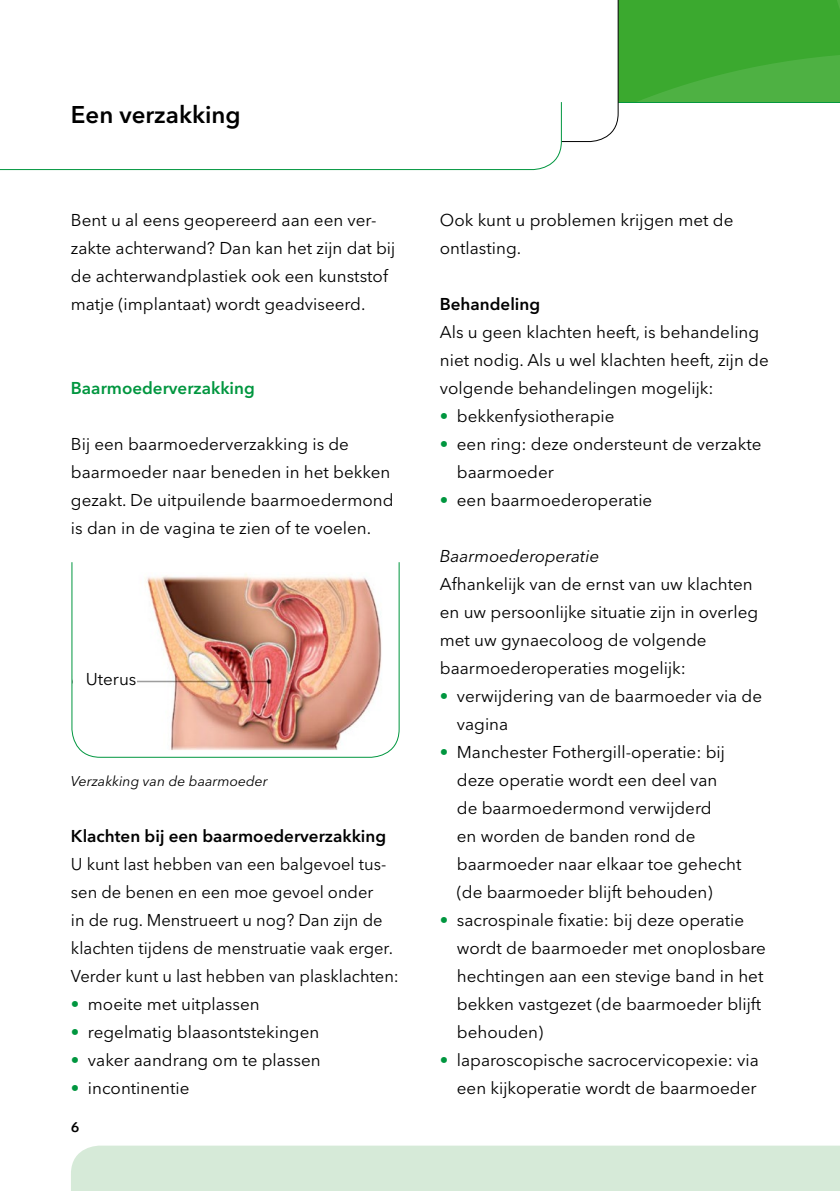
<style>
.page{position:relative;width:840px;height:1191px;background:#fff}
.page>*{position:absolute;margin:0;border:0;box-sizing:border-box;transform-origin:0 0}
.t1{font:600 24px "Avenir Next LT Pro";color:#000}
.t2{font:17px/28px "Avenir Next LT Pro";color:#000}
.t3{font:600 17px "Avenir Next LT Pro";color:#000}
.t4{font:600 17px "Avenir Next LT Pro";color:#00963f}
.t5{font:italic 17px "Avenir Next LT Pro";color:#000}
.t6{font:italic 14px "Avenir Next LT Pro";color:#000}
.t7{font:600 14px "Avenir Next LT Pro";color:#000}
.s1{color:#00963f}
</style>
<div class="page">
<div style="left:71px;top:1145px;width:768px;height:46px;background:#d6ead8"></div>
<svg style="left:0;top:0;width:839px;height:171px"></svg>
<img style="left:71px;top:562px;width:329px;height:196px">
<div style="left:73px;top:660px;width:63px;height:37px;background:#fff"></div>
<h1 class="t1" style="left:71px;top:99px;width:171px">Een verzakking</h1>
<p class="t2" style="left:71px;top:206px;width:326px">Bent u al eens geopereerd aan een ver&shy;zakte achterwand? Dan kan het zijn dat bij de achterwandplastiek ook een kunststof matje (implantaat) wordt geadviseerd.</p>
<p class="t4" style="left:71px;top:378px;width:185px">Baarmoederverzakking</p>
<p class="t2" style="left:71px;top:430px;width:324px">Bij een baarmoederverzakking is de baarmoeder naar beneden in het bekken gezakt. De uitpuilende baarmoedermond is dan in de vagina te zien of te voelen.</p>
<p class="t2" style="left:86px;top:665px;width:52px">Uterus</p>
<p class="t6" style="left:71px;top:773px;width:198px">Verzakking van de baarmoeder</p>
<p class="t3" style="left:71px;top:826px;width:316px">Klachten bij een baarmoederverzakking</p>
<p class="t2" style="left:71px;top:850px;width:329px">U kunt last hebben van een balgevoel tus&shy;sen de benen en een moe gevoel onder<br>in de rug. Menstrueert u nog? Dan zijn de klachten tijdens de menstruatie vaak erger.<br>Verder kunt u last hebben van plasklachten:</p>
<p class="t2" style="left:71px;top:990px;width:190px"><span class="s1">•</span> moeite met uitplassen</p>
<p class="t2" style="left:71px;top:1018px;width:250px"><span class="s1">•</span> regelmatig blaasontstekingen</p>
<p class="t2" style="left:71px;top:1046px;width:251px"><span class="s1">•</span> vaker aandrang om te plassen</p>
<p class="t2" style="left:71px;top:1074px;width:120px"><span class="s1">•</span> incontinentie</p>
<p class="t7" style="left:71px;top:1118px;width:10px">6</p>
<p class="t2" style="left:439px;top:206px;width:295px">Ook kunt u problemen krijgen met de ontlasting.</p>
<p class="t3" style="left:439px;top:294px;width:102px">Behandeling</p>
<p class="t2" style="left:439px;top:318px;width:330px">Als u geen klachten heeft, is behandeling niet nodig. Als u wel klachten heeft, zijn de volgende behandelingen mogelijk:</p>
<p class="t2" style="left:439px;top:402px;width:176px"><span class="s1">•</span> bekkenfysiotherapie</p>
<p class="t2" style="left:456px;top:430px;width:306px;text-indent:-17px"><span class="s1">•</span> een ring: deze ondersteunt de verzakte baarmoeder</p>
<p class="t2" style="left:439px;top:486px;width:214px"><span class="s1">•</span> een baarmoederoperatie</p>
<p class="t5" style="left:439px;top:546px;width:161px">Baarmoederoperatie</p>
<p class="t2" style="left:439px;top:570px;width:319px">Afhankelijk van de ernst van uw klachten en uw persoonlijke situatie zijn in overleg met uw gynaecoloog de volgende baarmoederoperaties mogelijk:</p>
<p class="t2" style="left:456px;top:682px;width:306px;text-indent:-17px"><span class="s1">•</span> verwijdering van de baarmoeder via de vagina</p>
<p class="t2" style="left:456px;top:738px;width:286px;text-indent:-17px"><span class="s1">•</span> Manchester Fothergill-operatie: bij deze operatie wordt een deel van de baarmoedermond verwijderd<br>en worden de banden rond de baarmoeder naar elkaar toe gehecht (de baarmoeder blijft behouden)</p>
<p class="t2" style="left:456px;top:906px;width:310px;text-indent:-17px"><span class="s1">•</span> sacrospinale fixatie: bij deze operatie wordt de baarmoeder met onoplosbare hechtingen aan een stevige band in het bekken vastgezet (de baarmoeder blijft behouden)</p>
<p class="t2" style="left:439px;top:1046px;width:320px;text-align:right"><span class="s1">•</span> laparoscopische sacrocervicopexie: via een kijkoperatie wordt de baarmoeder</p>
</div>
